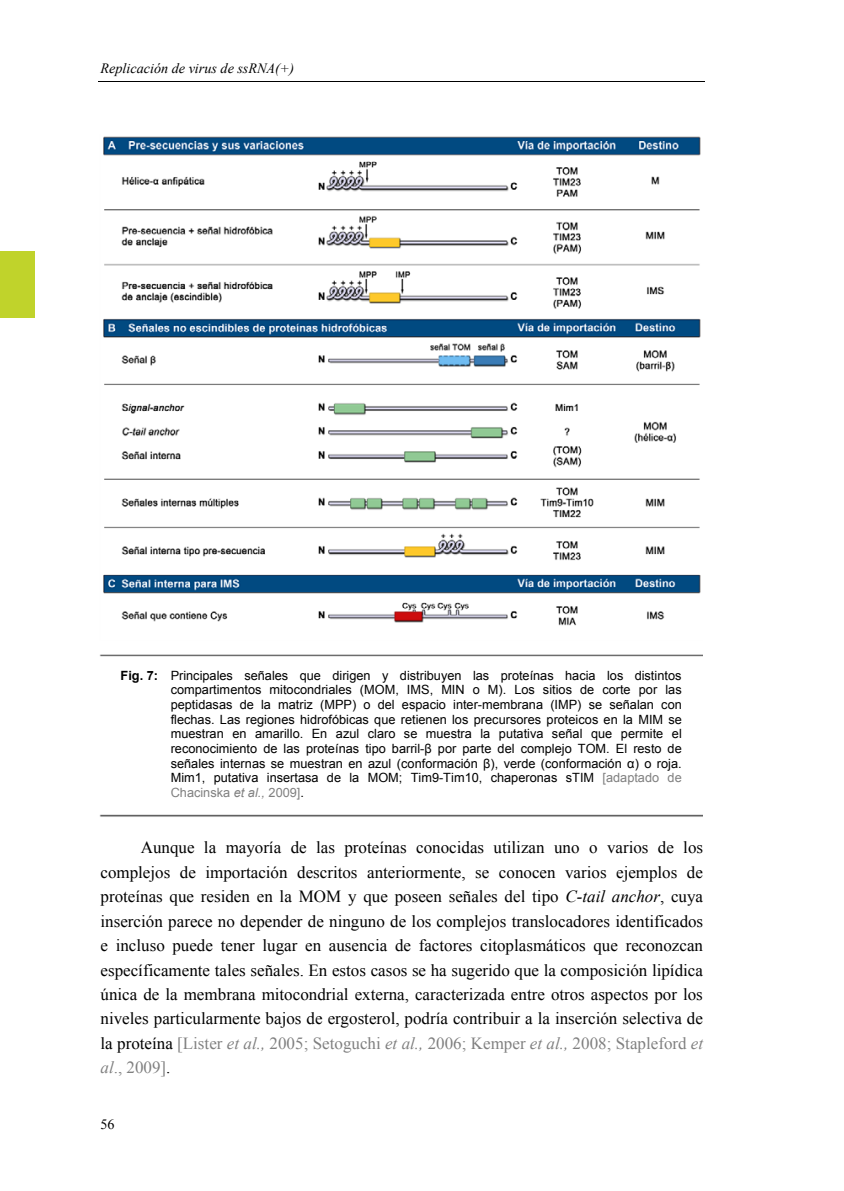
<style>
.page{position:relative;width:844px;height:1191px;background:#fff}
.page>*{position:absolute;margin:0;border:0;box-sizing:border-box;transform-origin:0 0}
.t1{font:16.97px/24.5px "Times New Roman";color:#000;text-align:justify}
.t2{font:italic 14.17px "Times New Roman";color:#000}
.t3{font:14.17px "Times New Roman";color:#000}
.t4{font:12.78px/14.7px "Arial";color:#000;text-align:justify}
.s1{font-weight:700}
.s2{color:#808080}
.s3{font-style:italic;color:#808080}
.s4{font-style:italic}
</style>
<div class="page">
<hr style="left:98px;top:81px;width:607px;height:1px;background:#000">
<img style="left:100px;top:136px;width:602px;height:681px">
<div style="left:0;top:251px;width:35px;height:66px;background:#c0d32b"></div>
<p class="t2" style="left:100px;top:59px;width:195px">Replicación de virus de ssRNA(+)</p>
<p class="t4" style="left:171px;top:668px;width:512px;text-indent:-50px"><span class="s1">Fig. 7:</span> Principales señales que dirigen y distribuyen las proteínas hacia los distintos compartimentos mitocondriales (MOM, IMS, MIN o M). Los sitios de corte por las peptidasas de la matriz (MPP) o del espacio inter-membrana (IMP) se señalan con flechas. Las regiones hidrofóbicas que retienen los precursores proteicos en la MIM se muestran en amarillo. En azul claro se muestra la putativa señal que permite el reconocimiento de las proteínas tipo barril-β por parte del complejo TOM. El resto de señales internas se muestran en azul (conformación β), verde (conformación α) o roja.<br>Mim1, putativa insertasa de la MOM; Tim9-Tim10, chaperonas sTIM <span class="s2">[adaptado de Chacinska</span> <span class="s3">et al.,</span> <span class="s2">2009]</span>.</p>
<p class="t1" style="left:100px;top:835px;width:604px;text-indent:40px">Aunque la mayoría de las proteínas conocidas utilizan uno o varios de los complejos de importación descritos anteriormente, se conocen varios ejemplos de proteínas que residen en la MOM y que poseen señales del tipo <span class="s4">C-tail anchor</span>, cuya inserción parece no depender de ninguno de los complejos translocadores identificados e incluso puede tener lugar en ausencia de factores citoplasmáticos que reconozcan específicamente tales señales. En estos casos se ha sugerido que la composición lipídica única de la membrana mitocondrial externa, caracterizada entre otros aspectos por los niveles particularmente bajos de ergosterol, podría contribuir a la inserción selectiva de la proteína <span class="s2">[Lister</span> <span class="s3">et al.,</span> <span class="s2">2005; Setoguchi</span> <span class="s3">et al.,</span> <span class="s2">2006; Kemper</span> <span class="s3">et al.,</span> <span class="s2">2008; Stapleford</span> <span class="s3">et al</span><span class="s2">., 2009]</span>.</p>
<p class="t3" style="left:100px;top:1115px;width:16px">56</p>
</div>
